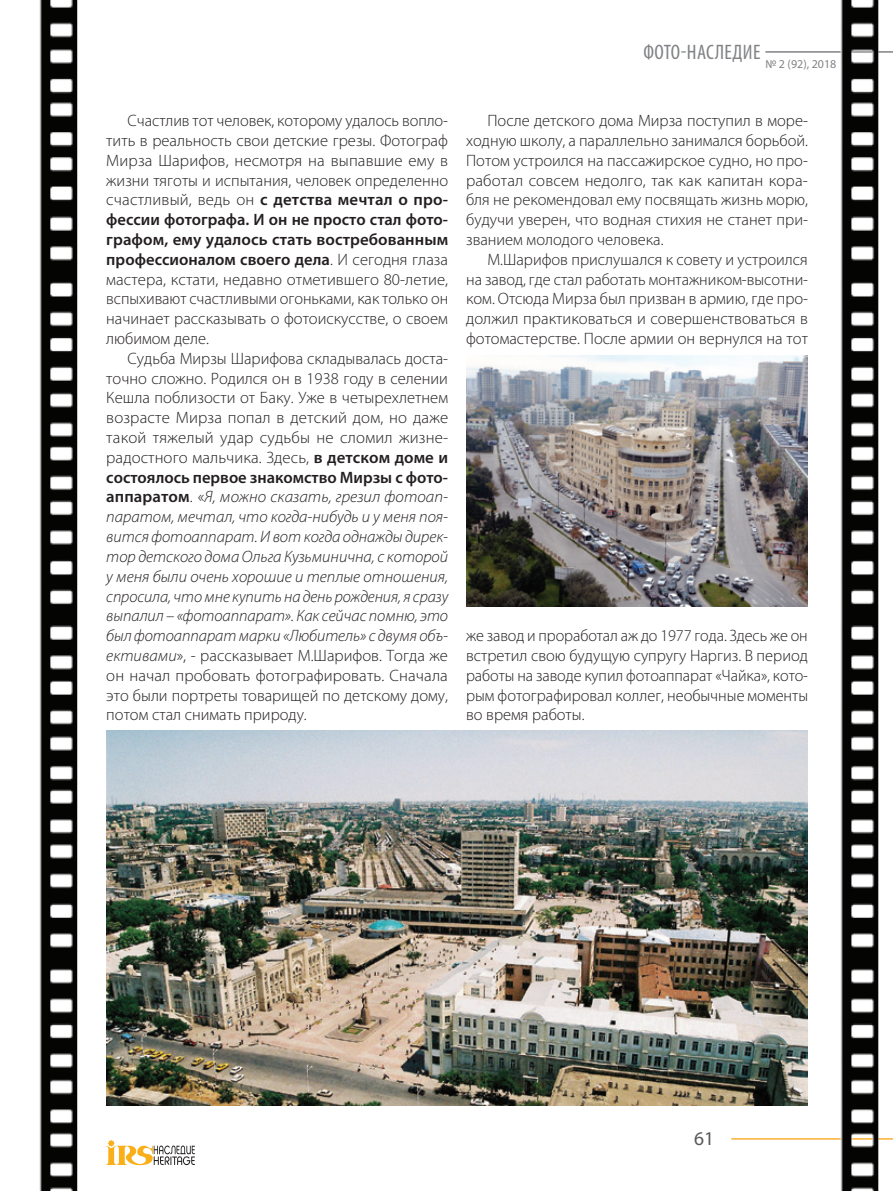
<style>
.page{position:relative;width:893px;height:1191px;background:#fff}
.page>*{position:absolute;margin:0;border:0;box-sizing:border-box;transform-origin:0 0}
.t1{font:condensed 21px "Myriad Pro";letter-spacing:.02em;color:#808285}
.t2{font:19.5px "Myriad Pro";color:#57585a}
.t3{font:300 16.5px/19.8px "Myriad Pro";color:#231f20;text-align:justify}
.t4{font:italic 300 16.5px "Myriad Pro";color:#231f20}
.t5{font:600 16.5px "Myriad Pro";color:#231f20}
.t6{font:12px "Myriad Pro";color:#808285}
.s1{font-weight:300}
.s2{font-weight:600}
.s3{font-weight:600;font-style:normal}
.s4{font-style:normal}
.s5{font-style:italic}
</style>
<div class="page">
<hr style="left:765px;top:51px;width:128px;height:2px;background:#808285">
<hr style="left:731px;top:1138px;width:162px;height:1px;background:#fbb033">
<svg style="left:106px;top:1140px;width:89px;height:25px"></svg>
<img style="left:821px;top:0;width:72px;height:1191px">
<img style="left:39px;top:0;width:39px;height:1191px">
<img style="left:106px;top:730px;width:702px;height:376px">
<img style="left:466px;top:355px;width:342px;height:251px">
<p class="t1" style="left:643px;top:39px;width:119px">ФОТО-НАСЛЕДИЕ</p>
<p class="t6" style="left:765px;top:56px;width:73px">№ 2 (92), 2018</p>
<p class="t3" style="left:128px;top:111px;width:322px">Счастлив тот человек, которому удалось вопло-</p>
<p class="t3" style="left:106px;top:131px;width:343px">тить в реальность свои детские грезы. Фотограф</p>
<p class="t3" style="left:106px;top:151px;width:343px">Мирза Шарифов, несмотря на выпавшие ему в</p>
<p class="t3" style="left:106px;top:170px;width:343px">жизни тяготы и испытания, человек определенно</p>
<p class="t5" style="left:106px;top:189px;width:343px"><span class="s1">счастливый, ведь он</span> с детства мечтал о про-</p>
<p class="t5" style="left:106px;top:209px;width:343px">фессии фотографа. И он не просто стал фото-</p>
<p class="t5" style="left:106px;top:229px;width:343px">графом, ему удалось стать востребованным</p>
<p class="t5" style="left:106px;top:249px;width:343px">профессионалом своего дела<span class="s1">. И сегодня глаза</span></p>
<p class="t3" style="left:106px;top:269px;width:343px">мастера, кстати, недавно отметившего 80-летие,</p>
<p class="t3" style="left:106px;top:289px;width:343px">вспыхивают счастливыми огоньками, как только он</p>
<p class="t3" style="left:106px;top:309px;width:343px">начинает рассказывать о фотоискусстве, о своем</p>
<p class="t3" style="left:106px;top:329px;width:104px">любимом деле.</p>
<p class="t3" style="left:128px;top:349px;width:322px">Судьба Мирзы Шарифова складывалась доста-</p>
<p class="t3" style="left:106px;top:368px;width:343px">точно сложно. Родился он в 1938 году в селении</p>
<p class="t3" style="left:106px;top:388px;width:343px">Кешла поблизости от Баку. Уже в четырехлетнем</p>
<p class="t3" style="left:106px;top:408px;width:343px">возрасте Мирза попал в детский дом, но даже</p>
<p class="t3" style="left:106px;top:428px;width:343px">такой тяжелый удар судьбы не сломил жизне-</p>
<p class="t3" style="left:106px;top:448px;width:343px">радостного мальчика. Здесь, <span class="s2">в детском доме и</span></p>
<p class="t5" style="left:106px;top:466px;width:343px">состоялось первое знакомство Мирзы с фото-</p>
<p class="t4" style="left:106px;top:488px;width:343px"><span class="s3">аппаратом</span><span class="s4">. «</span>Я, можно сказать, грезил фотоап-</p>
<p class="t4" style="left:106px;top:508px;width:343px">паратом, мечтал, что когда-нибудь и у меня поя-</p>
<p class="t4" style="left:106px;top:528px;width:343px">вится фотоаппарат. И вот когда однажды дирек-</p>
<p class="t4" style="left:106px;top:547px;width:343px">тор детского дома Ольга Кузьминична, с которой</p>
<p class="t4" style="left:106px;top:567px;width:343px">у меня были очень хорошие и теплые отношения,</p>
<p class="t4" style="left:106px;top:587px;width:343px">спросила, что мне купить на день рождения, я сразу</p>
<p class="t4" style="left:106px;top:607px;width:343px">выпалил – «фотоаппарат». Как сейчас помню, это</p>
<p class="t4" style="left:106px;top:627px;width:343px">был фотоаппарат марки «Любитель» с двумя объ-</p>
<p class="t3" style="left:106px;top:646px;width:343px"><span class="s5">ективами</span>», - рассказывает М.Шарифов. Тогда же</p>
<p class="t3" style="left:106px;top:665px;width:343px">он начал пробовать фотографировать. Сначала</p>
<p class="t3" style="left:106px;top:685px;width:343px">это были портреты товарищей по детскому дому,</p>
<p class="t3" style="left:106px;top:705px;width:202px">потом стал снимать природу.</p>
<p class="t3" style="left:487px;top:111px;width:322px">После детского дома Мирза поступил в море-</p>
<p class="t3" style="left:466px;top:131px;width:343px">ходную школу, а параллельно занимался борьбой.</p>
<p class="t3" style="left:466px;top:151px;width:343px">Потом устроился на пассажирское судно, но про-</p>
<p class="t3" style="left:466px;top:170px;width:343px">работал совсем недолго, так как капитан кора-</p>
<p class="t3" style="left:466px;top:190px;width:343px">бля не рекомендовал ему посвящать жизнь морю,</p>
<p class="t3" style="left:466px;top:210px;width:343px">будучи уверен, что водная стихия не станет при-</p>
<p class="t3" style="left:466px;top:230px;width:199px">званием молодого человека.</p>
<p class="t3" style="left:487px;top:250px;width:322px">М.Шарифов прислушался к совету и устроился</p>
<p class="t3" style="left:466px;top:269px;width:343px">на завод, где стал работать монтажником-высотни-</p>
<p class="t3" style="left:466px;top:289px;width:343px">ком. Отсюда Мирза был призван в армию, где про-</p>
<p class="t3" style="left:466px;top:309px;width:343px">должил практиковаться и совершенствоваться в</p>
<p class="t3" style="left:466px;top:329px;width:343px">фотомастерстве. После армии он вернулся на тот</p>
<p class="t3" style="left:466px;top:626px;width:344px">же завод и проработал аж до 1977 года. Здесь же он встретил свою будущую супругу Наргиз. В период работы на заводе купил фотоаппарат «Чайка», кото&shy;рым фотографировал коллег, необычные моменты во время работы.</p>
<p class="t2" style="left:694px;top:1126px;width:22px">61</p>
</div>
